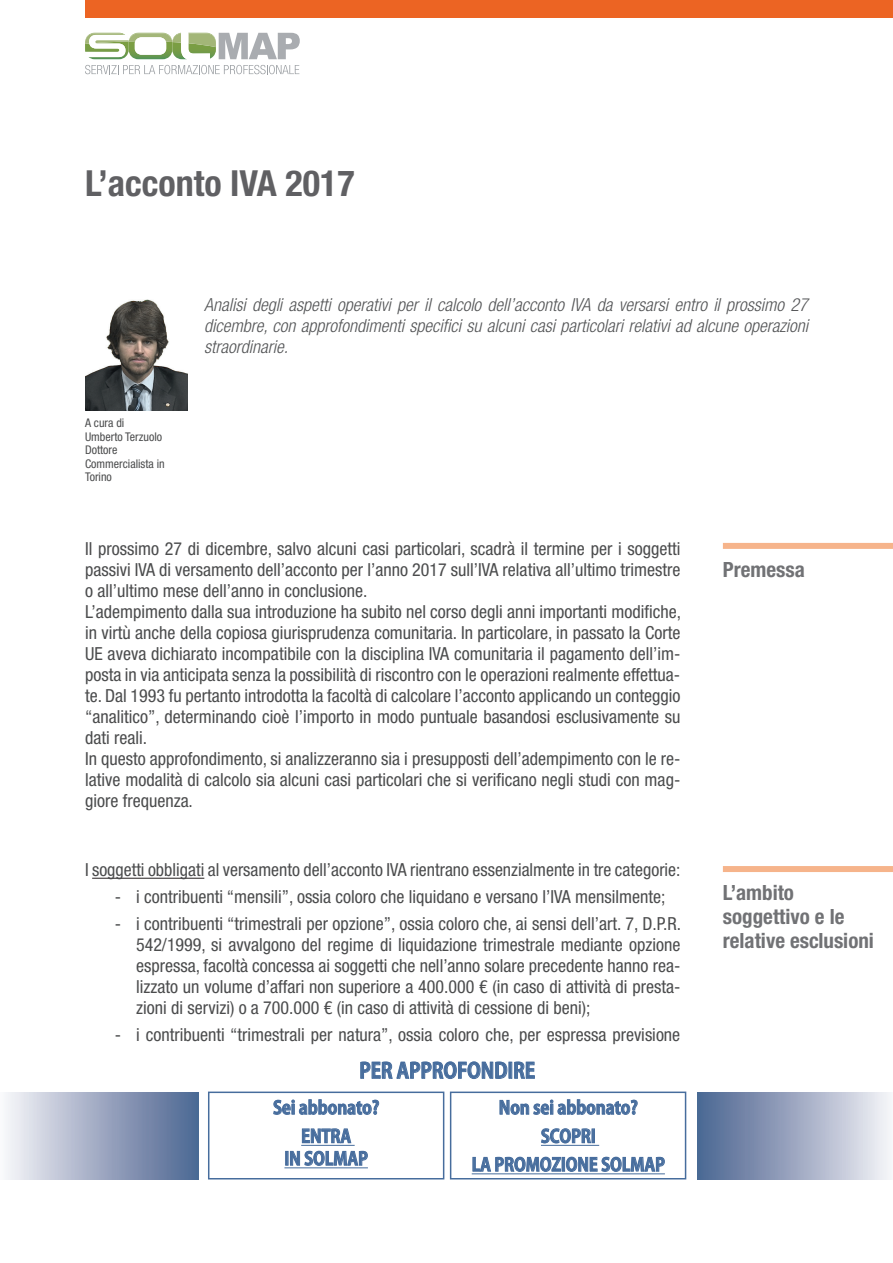
<style>
.page{position:relative;width:893px;height:1263px;background:#fff}
.page>*{position:absolute;margin:0;border:0;box-sizing:border-box;transform-origin:0 0}
.t1{font:700 condensed 36px "Helvetica Neue LT Std";color:#606063}
.t2{font:700 condensed 21px/24px "Helvetica Neue LT Std";color:#717275}
.t3{font:700 21px "Koz Go Pr 6 N";color:#476d9d;scale:.9 1}
.t4{font:condensed 18px/21px "Helvetica Neue LT Std";color:#4b4c4d}
.t5{font:italic 300 condensed 18px/21px "Helvetica Neue LT Std";color:#545557;text-align:justify}
.t6{font:700 18px/28.5px "Koz Go Pr 6 N";color:#476d9d;text-align:center;scale:.9 1}
.t7{font:condensed 12px/13.5px "Helvetica Neue LT Std";color:#4b4c4d}
</style>
<div class="page">
<hr style="left:92px;top:878px;width:112px;height:1px;background:#231f20">
<div style="left:723px;top:543px;width:170px;height:6px;background:#f6b48b"></div>
<div style="left:723px;top:866px;width:170px;height:6px;background:#f6b48b"></div>
<svg style="left:85px;top:33px;width:215px;height:26px"></svg>
<svg style="left:85px;top:65px;width:214px;height:9px"></svg>
<div style="left:85px;top:0;width:808px;height:17px;background:#ec6423"></div>
<img style="left:85px;top:299px;width:102px;height:111px">
<svg style="left:360px;top:1061px;width:148px;height:18px"></svg>
<div style="left:509px;top:1062px;width:3px;height:17px;border:1px solid #476d9d"></div>
<svg style="left:514px;top:1061px;width:21px;height:18px"></svg>
<svg style="left:273px;top:1099px;width:106px;height:70px"></svg>
<div style="left:208px;top:1091px;width:236px;height:88px;border:2px solid #476d9d"></div>
<hr style="left:541px;top:1145px;width:58px;height:1px;background:#476d9d">
<svg style="left:499px;top:1099px;width:139px;height:45px"></svg>
<div style="left:592px;top:1128px;width:3px;height:15px;border:1px solid #476d9d"></div>
<svg style="left:472px;top:1156px;width:193px;height:19px"></svg>
<div style="left:450px;top:1091px;width:236px;height:88px;border:2px solid #476d9d"></div>
<div style="left:0;top:1092px;width:198px;height:87px;background:linear-gradient(to right,#f8f5f9,#4b6491)"></div>
<div style="left:697px;top:1092px;width:196px;height:87px;background:linear-gradient(to right,#49628f,#f4f2f6)"></div>
<h1 class="t1" style="left:85px;top:161px;width:271px">L’acconto IVA 2017</h1>
<p class="t7" style="left:85px;top:416px;width:81px">A cura di<br>Umberto Terzuolo<br>Dottore<br>Commercialista in<br>Torino</p>
<p class="t5" style="left:204px;top:295px;width:605px">Analisi degli aspetti operativi per il calcolo dell’acconto IVA da versarsi entro il prossimo 27 dicembre, con approfondimenti specifici su alcuni casi particolari relativi ad alcune operazioni straordinarie.</p>
<p class="t4" style="left:85px;top:538px;width:598px">Il prossimo 27 di dicembre, salvo alcuni casi particolari, scadrà il termine per i soggetti passivi IVA di versamento dell’acconto per l’anno 2017 sull’IVA relativa all’ultimo trimestre o all’ultimo mese dell’anno in conclusione.<br>L’adempimento dalla sua introduzione ha subito nel corso degli anni importanti modifiche, in virtù anche della copiosa giurisprudenza comunitaria. In particolare, in passato la Corte UE aveva dichiarato incompatibile con la disciplina IVA comunitaria il pagamento dell’im&shy;posta in via anticipata senza la possibilità di riscontro con le operazioni realmente effettua&shy;te. Dal 1993 fu pertanto introdotta la facoltà di calcolare l’acconto applicando un conteggio “analitico”, determinando cioè l’importo in modo puntuale basandosi esclusivamente su dati reali.<br>In questo approfondimento, si analizzeranno sia i presupposti dell’adempimento con le re&shy;lative modalità di calcolo sia alcuni casi particolari che si verificano negli studi con mag&shy;giore frequenza.</p>
<p class="t4" style="left:85px;top:859px;width:597px">I soggetti obbligati al versamento dell’acconto IVA rientrano essenzialmente in tre categorie:</p>
<p class="t4" style="left:115px;top:886px;width:552px">- i contribuenti “mensili”, ossia coloro che liquidano e versano l’IVA mensilmente;</p>
<p class="t4" style="left:136px;top:913px;width:546px;text-align:justify;text-indent:-21px">- i contribuenti “trimestrali per opzione”, ossia coloro che, ai sensi dell’art. 7, D.P.R.<br>542/1999, si avvalgono del regime di liquidazione trimestrale mediante opzione espressa, facoltà concessa ai soggetti che nell’anno solare precedente hanno rea&shy;lizzato un volume d’affari non superiore a 400.000 € (in caso di attività di presta&shy;zioni di servizi) o a 700.000 € (in caso di attività di cessione di beni);</p>
<p class="t4" style="left:115px;top:1024px;width:567px">- i contribuenti “trimestrali per natura”, ossia coloro che, per espressa previsione</p>
<p class="t3" style="left:359px;top:1059px;width:197px">PER APPROFONDIRE</p>
<p class="t6" style="left:273px;top:1094px;width:120px">Sei abbonato?<br>ENTRA</p>
<p class="t6" style="left:284px;top:1145px;width:94px">IN SOLMAP</p>
<p class="t6" style="left:472px;top:1094px;width:216px">Non sei abbonato?<br>SCOPRI<br>LA PROMOZIONE SOLMAP</p>
<p class="t2" style="left:723px;top:557px;width:84px">Premessa</p>
<p class="t2" style="left:723px;top:881px;width:153px">L’ambito soggettivo e le relative esclusioni</p>
</div>
